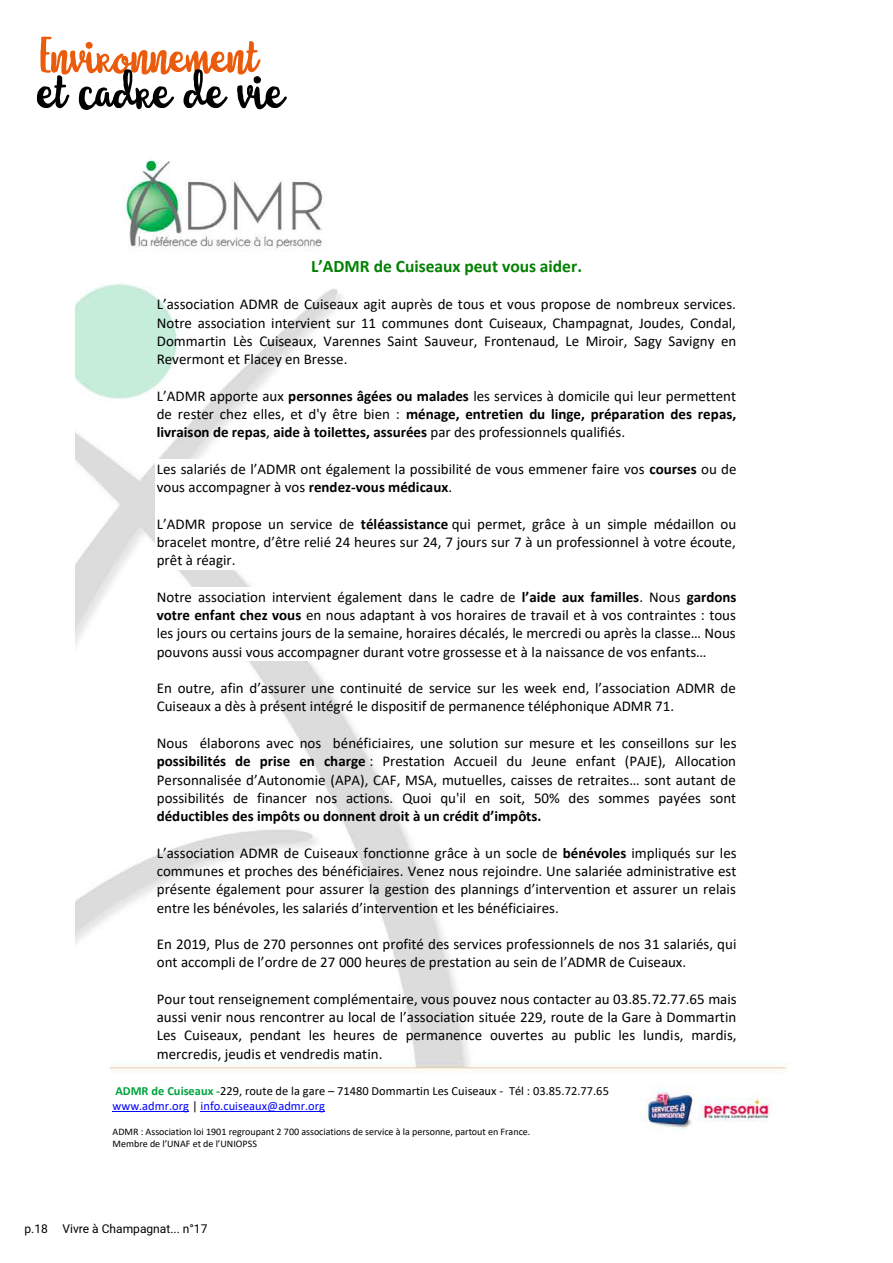
<style>
.page{position:relative;width:893px;height:1263px;background:#fff}
.page>*{position:absolute;margin:0;border:0;box-sizing:border-box;transform-origin:0 0}
.t1{font:54px "Molleat";color:#000}
.t2{font:51px "Molleat";color:#ea5b0b}
.t3{font:700 17.55px "Calibri";color:#008100}
.t4{font:15px/18.3px "Calibri";color:#000;text-align:justify}
.t5{font:700 15px "Calibri";color:#000}
.t6{font:12.45px/15.3px "Calibri";color:#000}
.t7{font:12px "Heebo";color:#000}
.t8{font:10.05px/12.3px "Calibri";letter-spacing:-.005em;color:#000}
.s1{font-weight:700}
.s2{font-weight:700;color:#00a43e}
.s3{color:#00f}
</style>
<div class="page">
<img style="left:75px;top:160px;width:713px;height:969px">
<hr style="left:113px;top:1111px;width:76px;height:1px;background:#00f">
<hr style="left:201px;top:1111px;width:124px;height:1px;background:#00f">
<div style="left:155px;top:460px;width:583px;height:18px;background:#fff"></div>
<div style="left:155px;top:478px;width:583px;height:18px;background:#fff"></div>
<div style="left:155px;top:496px;width:583px;height:18px;background:#fff"></div>
<div style="left:155px;top:514px;width:583px;height:19px;background:#fff"></div>
<div style="left:155px;top:533px;width:583px;height:18px;background:#fff"></div>
<div style="left:155px;top:551px;width:583px;height:18px;background:#fff"></div>
<div style="left:155px;top:588px;width:583px;height:18px;background:#fff"></div>
<div style="left:155px;top:606px;width:583px;height:18px;background:#fff"></div>
<div style="left:155px;top:624px;width:583px;height:18px;background:#fff"></div>
<div style="left:155px;top:642px;width:583px;height:19px;background:#fff"></div>
<h2 class="t2" style="left:38px;top:25px;width:221px">Environnement</h2>
<h1 class="t1" style="left:38px;top:59px;width:248px">et cadre de vie</h1>
<p class="t3" style="left:311px;top:254px;width:272px">L’ADMR de Cuiseaux peut vous aider.</p>
<p class="t4" style="left:157px;top:295px;width:581px">L’association ADMR de Cuiseaux agit auprès de tous et vous propose de nombreux services.<br>Notre association intervient sur 11 communes dont Cuiseaux, Champagnat, Joudes, Condal, Dommartin Lès Cuiseaux, Varennes Saint Sauveur, Frontenaud, Le Miroir, Sagy Savigny en Revermont et Flacey en Bresse.</p>
<p class="t4" style="left:157px;top:386px;width:581px">L’ADMR apporte aux <span class="s1">personnes âgées ou malades</span> les services à domicile qui leur permettent de rester chez elles, et d'y être bien : <span class="s1">ménage, entretien du linge, préparation des repas, livraison de repas</span>, <span class="s1">aide à toilettes, assurées</span> par des professionnels qualifiés.</p>
<p class="t4" style="left:157px;top:459px;width:581px">Les salariés de l’ADMR ont également la possibilité de vous emmener faire vos <span class="s1">courses</span> ou de vous accompagner à vos <span class="s1">rendez-vous médicaux</span>.</p>
<p class="t4" style="left:157px;top:514px;width:581px">L’ADMR propose un service de <span class="s1">téléassistance</span> qui permet, grâce à un simple médaillon ou bracelet montre, d’être relié 24 heures sur 24, 7 jours sur 7 à un professionnel à votre écoute, prêt à réagir.</p>
<p class="t4" style="left:157px;top:587px;width:581px">Notre association intervient également dans le cadre de <span class="s1">l’aide aux familles</span>. Nous <span class="s1">gardons votre enfant chez vous</span> en nous adaptant à vos horaires de travail et à vos contraintes : tous les jours ou certains jours de la semaine, horaires décalés, le mercredi ou après la classe… Nous pouvons aussi vous accompagner durant votre grossesse et à la naissance de vos enfants…</p>
<p class="t4" style="left:157px;top:679px;width:581px">En outre, afin d’assurer une continuité de service sur les week end, l’association ADMR de<br>Cuiseaux a dès à présent intégré le dispositif de permanence téléphonique ADMR 71.</p>
<p class="t4" style="left:157px;top:733px;width:581px">Nous élaborons avec nos bénéficiaires, une solution sur mesure et les conseillons sur les <span class="s1">possibilités de prise en charge</span> : Prestation Accueil du Jeune enfant (PAJE), Allocation Personnalisée d’Autonomie (APA), CAF, MSA, mutuelles, caisses de retraites… sont autant de possibilités de financer nos actions. Quoi qu'il en soit, 50% des sommes payées sont</p>
<p class="t5" style="left:157px;top:805px;width:386px">déductibles des impôts ou donnent droit à un crédit d’impôts.</p>
<p class="t4" style="left:157px;top:843px;width:581px">L’association ADMR de Cuiseaux fonctionne grâce à un socle de <span class="s1">bénévoles</span> impliqués sur les communes et proches des bénéficiaires. Venez nous rejoindre. Une salariée administrative est présente également pour assurer la gestion des plannings d’intervention et assurer un relais entre les bénévoles, les salariés d’intervention et les bénéficiaires.</p>
<p class="t4" style="left:157px;top:934px;width:581px">En 2019, Plus de 270 personnes ont profité des services professionnels de nos 31 salariés, qui ont accompli de l’ordre de 27 000 heures de prestation au sein de l’ADMR de Cuiseaux.</p>
<p class="t4" style="left:157px;top:989px;width:581px">Pour tout renseignement complémentaire, vous pouvez nous contacter au 03.85.72.77.65 mais aussi venir nous rencontrer au local de l’association située 229, route de la Gare à Dommartin Les Cuiseaux, pendant les heures de permanence ouvertes au public les lundis, mardis, mercredis, jeudis et vendredis matin.</p>
<p class="t6" style="left:113px;top:1082px;width:498px"><span class="s2">ADMR de Cuiseaux -</span>229, route de la gare – 71480 Dommartin Les Cuiseaux - Tél : 03.85.72.77.65 <span class="s3">www.admr.org</span> | <span class="s3">info.cuiseaux@admr.org</span></p>
<p class="t8" style="left:113px;top:1125px;width:419px">ADMR : Association loi 1901 regroupant 2 700 associations de service à la personne, partout en France.<br>Membre de l’UNAF et de l’UNIOPSS</p>
<p class="t7" style="left:24px;top:1220px;width:184px">p.18 Vivre à Champagnat... n°17</p>
</div>
